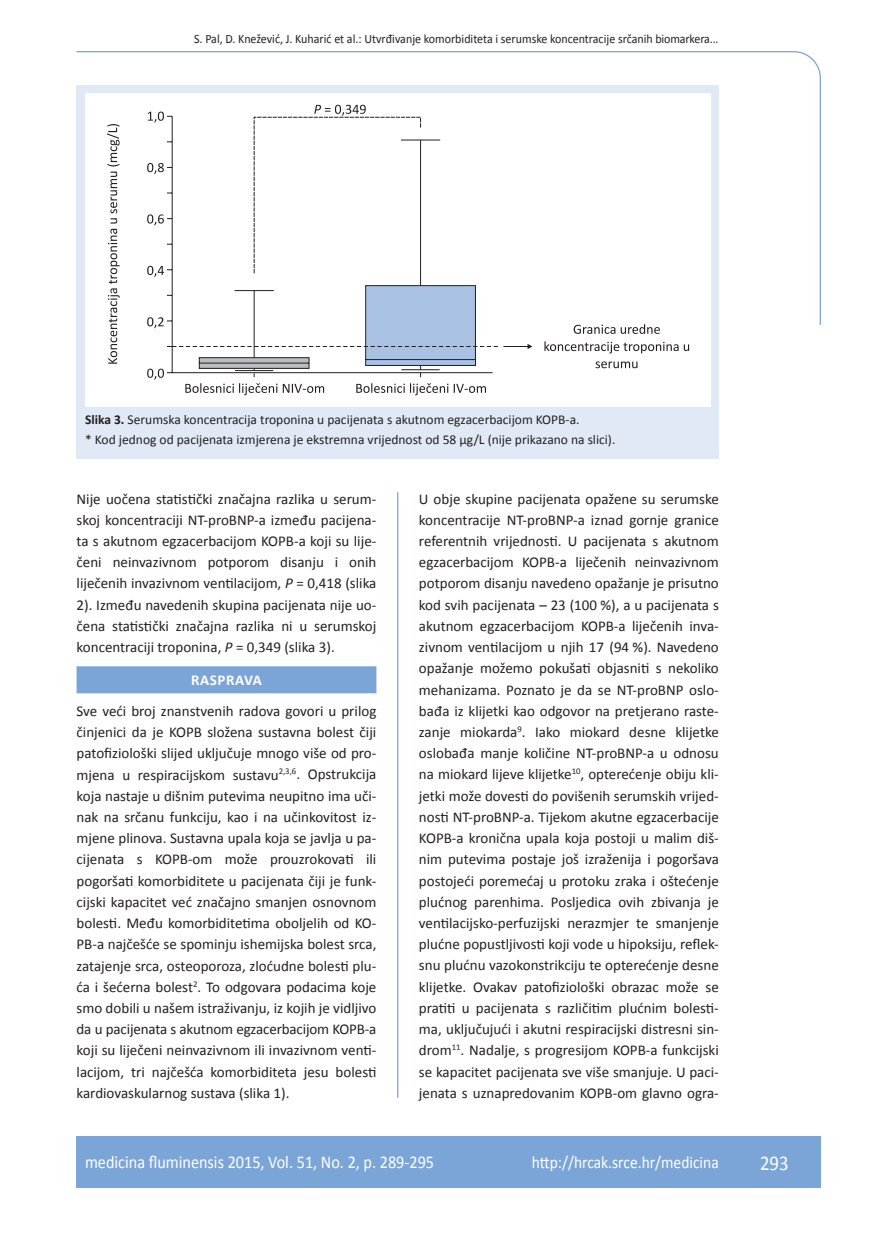
<style>
.page{position:relative;width:872px;height:1234px;background:#fff}
.page>*{position:absolute;margin:0;border:0;box-sizing:border-box;transform-origin:0 0}
.t1{font:21px "Calibri";color:#fff;scale:.9 1}
.t2{font:18px "Calibri";color:#fff;scale:.9 1}
.t3{font:17.25px "Calibri";color:#fff;scale:.9 1}
.t4{font:15px/21.1px "Calibri";color:#231f20;text-align:justify}
.t5{font:700 15px "Calibri";letter-spacing:.04em;color:#fff}
.t6{font:13.5px/20.7px "Calibri";color:#231f20}
.t7{font:12.75px "Calibri";color:#231f20;scale:.94 1}
.s1{font-weight:700}
.s2{font-style:italic}
</style>
<div class="page">
<svg style="left:76px;top:51px;width:745px;height:275px"></svg>
<hr style="left:397px;top:492px;width:1px;height:605px;background:#7ca5d7">
<div style="left:77px;top:1135px;width:744px;height:51px;background:#7ca5d7"></div>
<div style="left:77px;top:666px;width:299px;height:27px;background:#7ca5d7"></div>
<div style="left:77px;top:85px;width:642px;height:373px;background:#e1e9f6"></div>
<div style="left:85px;top:94px;width:626px;height:313px;background:#fff"></div>
<svg style="left:167px;top:115px;width:255px;height:258px"></svg>
<svg style="left:198px;top:139px;width:243px;height:146px"></svg>
<svg style="left:108px;top:229px;width:12px;height:134px"></svg>
<svg style="left:107px;top:124px;width:13px;height:99px"></svg>
<svg style="left:148px;top:112px;width:16px;height:11px"></svg>
<svg style="left:147px;top:163px;width:17px;height:11px"></svg>
<svg style="left:147px;top:214px;width:17px;height:11px"></svg>
<svg style="left:147px;top:266px;width:17px;height:11px"></svg>
<svg style="left:147px;top:317px;width:17px;height:11px"></svg>
<svg style="left:147px;top:368px;width:17px;height:11px"></svg>
<svg style="left:253px;top:105px;width:168px;height:169px"></svg>
<svg style="left:573px;top:324px;width:87px;height:10px"></svg>
<svg style="left:544px;top:341px;width:134px;height:12px"></svg>
<svg style="left:684px;top:344px;width:5px;height:7px"></svg>
<svg style="left:595px;top:361px;width:42px;height:7px"></svg>
<svg style="left:172px;top:285px;width:360px;height:110px"></svg>
<p class="t7" style="left:194px;top:30px;width:559px">S. Pal, D. Knežević, J. Kuharić et al.: Utvrđivanje komorbiditeta i serumske koncentracije srčanih biomarkera...</p>
<p class="t6" style="left:85px;top:408px;width:532px"><span class="s1">Slika 3.</span> Serumska koncentracija troponina u pacijenata s akutnom egzacerbacijom KOPB-a.<br>* Kod jednog od pacijenata izmjerena je ekstremna vrijednost od 58 µg/L (nije prikazano na slici).</p>
<p class="t4" style="left:77px;top:487px;width:301px">Nije uočena statistički značajna razlika u serum&shy;skoj koncentraciji NT-proBNP-a između pacijena&shy;ta s akutnom egzacerbacijom KOPB-a koji su lije&shy;čeni neinvazivnom potporom disanju i onih liječenih invazivnom ventilacijom, <span class="s2">P</span> = 0,418 (slika 2). Između navedenih skupina pacijenata nije uo&shy;čena statistički značajna razlika ni u serumskoj koncentraciji troponina, <span class="s2">P</span> = 0,349 (slika 3).</p>
<p class="t5" style="left:191px;top:670px;width:72px">RASPRAVA</p>
<p class="t4" style="left:77px;top:699px;width:301px">Sve veći broj znanstvenih radova govori u prilog činjenici da je KOPB složena sustavna bolest čiji patofiziološki slijed uključuje mnogo više od pro&shy;mjena u respiracijskom sustavu<sup>2,3,6</sup>. Opstrukcija koja nastaje u dišnim putevima neupitno ima uči&shy;nak na srčanu funkciju, kao i na učinkovitost iz&shy;mjene plinova. Sustavna upala koja se javlja u pa&shy;cijenata s KOPB-om može prouzrokovati ili pogoršati komorbiditete u pacijenata čiji je funk&shy;cijski kapacitet već značajno smanjen osnovnom bolesti. Među komorbiditetima oboljelih od KO-PB-a najčešće se spominju ishemijska bolest srca, zatajenje srca, osteoporoza, zloćudne bolesti plu&shy;ća i šećerna bolest<sup>2</sup>. To odgovara podacima koje smo dobili u našem istraživanju, iz kojih je vidljivo da u pacijenata s akutnom egzacerbacijom KOPB-a koji su liječeni neinvazivnom ili invazivnom venti&shy;lacijom, tri najčešća komorbiditeta jesu bolesti kardiovaskularnog sustava (slika 1).</p>
<p class="t4" style="left:419px;top:487px;width:301px">U obje skupine pacijenata opažene su serumske koncentracije NT-proBNP-a iznad gornje granice referentnih vrijednosti. U pacijenata s akutnom egzacerbacijom KOPB-a liječenih neinvazivnom potporom disanju navedeno opažanje je prisutno kod svih pacijenata – 23 (100 %), a u pacijenata s akutnom egzacerbacijom KOPB-a liječenih inva&shy;zivnom ventilacijom u njih 17 (94 %). Navedeno opažanje možemo pokušati objasniti s nekoliko mehanizama. Poznato je da se NT-proBNP oslo&shy;bađa iz klijetki kao odgovor na pretjerano raste&shy;zanje miokarda<sup>9</sup>. Iako miokard desne klijetke oslobađa manje količine NT-proBNP-a u odnosu na miokard lijeve klijetke<sup>10</sup>, opterećenje obiju kli&shy;jetki može dovesti do povišenih serumskih vrijed&shy;nosti NT-proBNP-a. Tijekom akutne egzacerbacije KOPB-a kronična upala koja postoji u malim diš&shy;nim putevima postaje još izraženija i pogoršava postojeći poremećaj u protoku zraka i oštećenje plućnog parenhima. Posljedica ovih zbivanja je ventilacijsko-perfuzijski nerazmjer te smanjenje plućne popustljivosti koji vode u hipoksiju, reflek&shy;snu plućnu vazokonstrikciju te opterećenje desne klijetke. Ovakav patofiziološki obrazac može se pratiti u pacijenata s različitim plućnim bolesti&shy;ma, uključujući i akutni respiracijski distresni sin&shy;drom<sup>11</sup>. Nadalje, s progresijom KOPB-a funkcijski se kapacitet pacijenata sve više smanjuje. U paci&shy;jenata s uznapredovanim KOPB-om glavno ogra-</p>
<p class="t2" style="left:85px;top:1150px;width:389px">medicina fluminensis 2015, Vol. 51, No. 2, p. 289-295</p>
<p class="t3" style="left:532px;top:1151px;width:209px">http://hrcak.srce.hr/medicina</p>
<h1 class="t1" style="left:760px;top:1149px;width:33px">293</h1>
</div>
